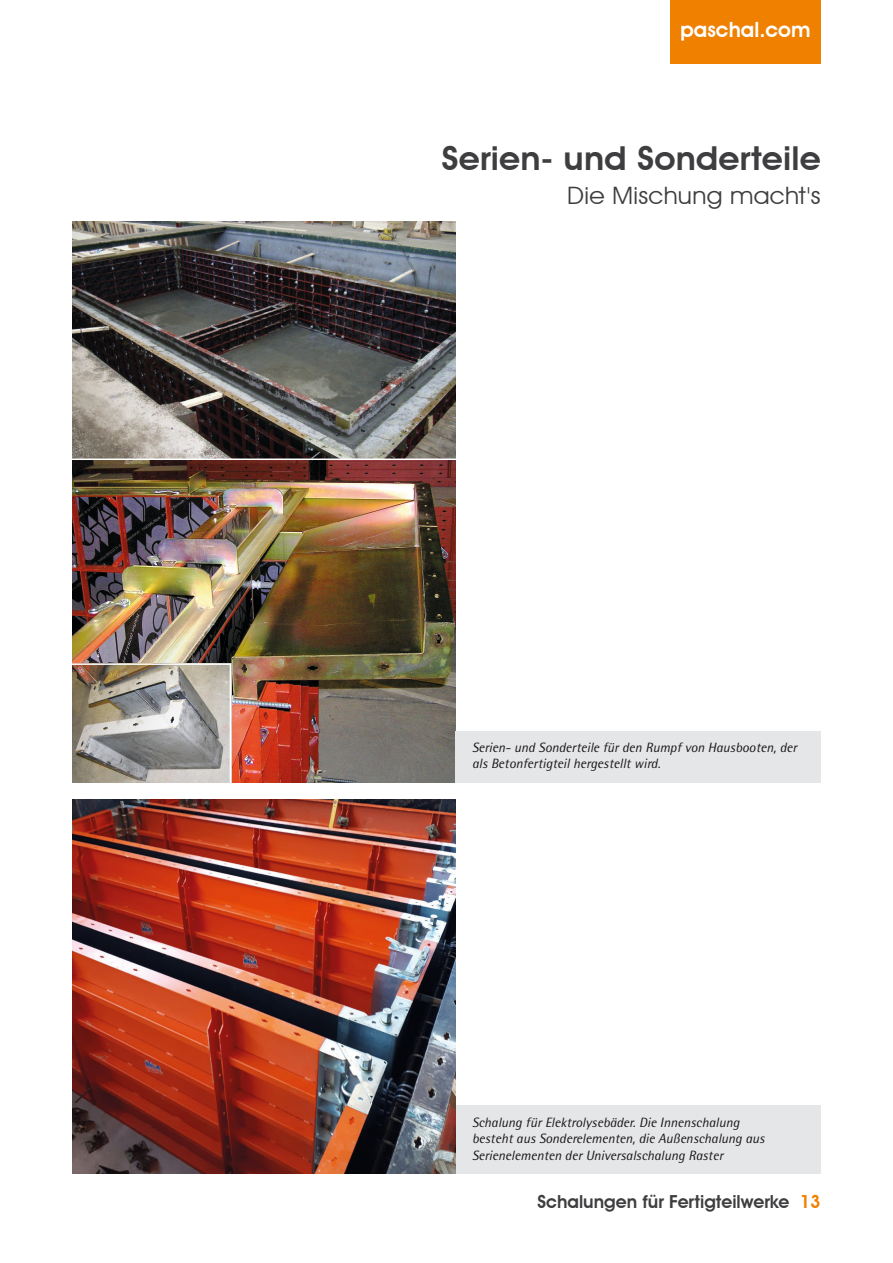
<style>
.page{position:relative;width:893px;height:1263px;background:#fff}
.page>*{position:absolute;margin:0;border:0;box-sizing:border-box;transform-origin:0 0}
.t1{font:600 33px "Avant Garde IT Cby BT";letter-spacing:.005em;color:#3e3e40;scale:1.05 1}
.t2{font:24px "Avant Garde IT Cby BT";letter-spacing:.01em;color:#3e3e40;scale:1.05 1}
.t3{font:600 21px "Avant Garde IT Cby BT";color:#fff}
.t4{font:600 18px "Avant Garde IT Cby BT";color:#3e3e40}
.t5{font:italic 13.5px/16.2px "Rotis Semi Sans";color:#1a171b}
.s1{color:#ef8000}
</style>
<div class="page">
<div style="left:670px;top:0;width:151px;height:64px;background:#ef8000"></div>
<img style="left:72px;top:221px;width:383px;height:561px">
<img style="left:72px;top:666px;width:156px;height:116px">
<div style="left:58px;top:663px;width:173px;height:125px;border:2px solid #fff"></div>
<div style="left:455px;top:731px;width:366px;height:51px;background:#e5e6e8"></div>
<div style="left:455px;top:1106px;width:366px;height:68px;background:#e5e6e8"></div>
<img style="left:72px;top:799px;width:383px;height:374px">
<hr style="left:53px;top:458px;width:515px;height:2px;background:#fff">
<h3 class="t3" style="left:680px;top:17px;width:132px">paschal.com</h3>
<p class="t1" style="left:442px;top:139px;width:362px">Serien- und Sonderteile</p>
<p class="t2" style="left:567px;top:181px;width:243px">Die Mischung macht's</p>
<p class="t5" style="left:472px;top:739px;width:326px">Serien- und Sonderteile für den Rumpf von Hausbooten, der als Betonfertigteil hergestellt wird.</p>
<p class="t5" style="left:472px;top:1114px;width:294px">Schalung für Elektrolysebäder. Die Innenschalung besteht aus Sonderelementen, die Außenschalung aus<br>Serienelementen der Universalschalung Raster</p>
<h3 class="t4" style="left:537px;top:1190px;width:285px">Schalungen für Fertigteilwerke <span class="s1">13</span></h3>
</div>
